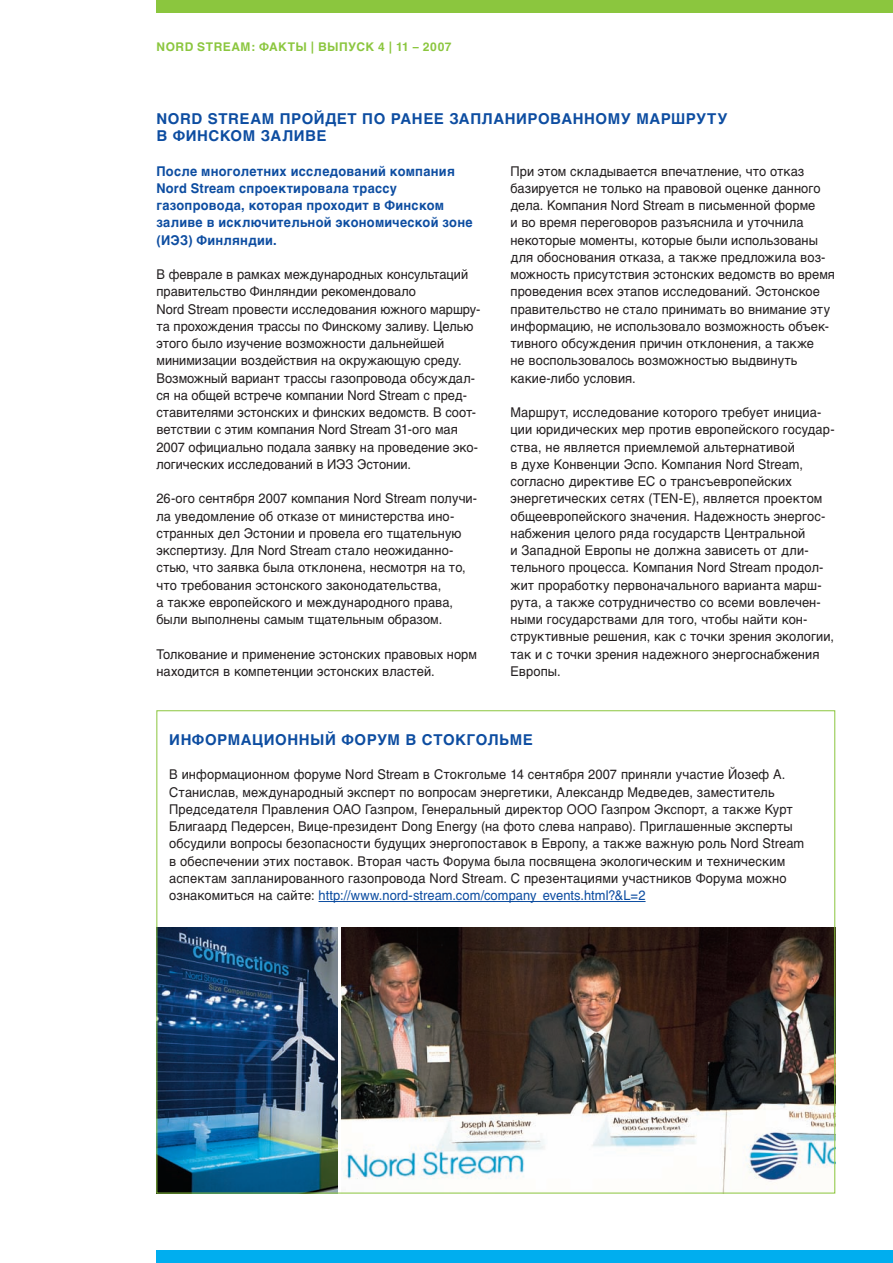
<style>
.page{position:relative;width:893px;height:1263px;background:#fff}
.page>*{position:absolute;margin:0;border:0;box-sizing:border-box;transform-origin:0 0}
._1b_Kapitel-Headline{font:700 15px/17.2px "Helvetica Cyr";letter-spacing:.035em;color:#0d4da1}
._3_Copytext{font:13.5px/17.2px "Helvetica Cyr Upright";letter-spacing:.005em;color:#231f20;scale:.95 1}
._3_Copytext_Einzug{font:13.5px/17.2px "Helvetica Cyr Upright";letter-spacing:.01em;color:#231f20;scale:.95 1}
._4_Vorspann{font:700 13.5px/17.2px "Helvetica Cyr";letter-spacing:.02em;color:#0d4da1;scale:.95 1}
.t1{font:700 12px "Helvetica Cyr";letter-spacing:.04em;color:#8bc63e}
.s1{color:#0d4da1}
</style>
<div class="page">
<div style="left:156px;top:1250px;width:737px;height:13px;background:#00aeef"></div>
<div style="left:156px;top:0;width:737px;height:13px;background:#8bc63e"></div>
<img style="left:158px;top:928px;width:180px;height:263px">
<img style="left:342px;top:928px;width:491px;height:263px">
<hr style="left:319px;top:901px;width:326px;height:1px;background:#0d4da1">
<p class="t1" style="left:156px;top:40px;width:297px">NORD STREAM: ФАКТЫ | ВЫПУСК 4 | 11 – 2007</p>
<p class="_1b_Kapitel-Headline" style="left:156px;top:110px;width:551px;text-indent:123px">пройдет по ранее запланированному маршруту в Финском заливе</p>
<p class="_1b_Kapitel-Headline" style="left:156px;top:110px;width:24px">Nord</p>
<p class="_1b_Kapitel-Headline" style="left:208px;top:110px;width:23px">Stream</p>
<p class="_4_Vorspann" style="left:156px;top:162px;width:334px">После многолетних исследований компания Nord Stream спроектировала трассу газопровода, которая проходит в Финском заливе в исключительной экономической зоне (ИЭЗ) Финляндии.</p>
<p class="_3_Copytext" style="left:156px;top:266px;width:343px">В феврале в рамках международных консультаций правительство Финляндии рекомендовало<br>Nord Stream провести исследования южного маршру&shy;та прохождения трассы по Финскому заливу. Целью этого было изучение возможности дальнейшей минимизации воздействия на окружающую среду.<br>Возможный вариант трассы газопровода обсуждал&shy;ся на общей встрече компании Nord Stream с пред&shy;ставителями эстонских и финских ведомств. В соот&shy;ветствии с этим компания Nord Stream 31-ого мая 2007 официально подала заявку на проведение эко&shy;логических исследований в ИЭЗ Эстонии.</p>
<p class="_3_Copytext" style="left:156px;top:490px;width:339px">26-ого сентября 2007 компания Nord Stream получи&shy;ла уведомление об отказе от министерства ино&shy;странных дел Эстонии и провела его тщательную экспертизу. Для Nord Stream стало неожиданно&shy;стью, что заявка была отклонена, несмотря на то, что требования эстонского законодательства,<br>а также европейского и международного права, были выполнены самым тщательным образом.</p>
<p class="_3_Copytext" style="left:156px;top:645px;width:339px">Толкование и применение эстонских правовых норм находится в компетенции эстонских властей.</p>
<p class="_3_Copytext" style="left:510px;top:162px;width:343px">При этом складывается впечатление, что отказ базируется не только на правовой оценке данного дела. Компания Nord Stream в письменной форме<br>и во время переговоров разъяснила и уточнила некоторые моменты, которые были использованы для обоснования отказа, а также предложила воз&shy;можность присутствия эстонских ведомств во время проведения всех этапов исследований. Эстонское правительство не стало принимать во внимание эту информацию, не использовало возможность объек&shy;тивного обсуждения причин отклонения, а также<br>не воспользовалось возможностью выдвинуть какие-либо условия.</p>
<p class="_3_Copytext" style="left:510px;top:404px;width:343px">Маршрут, исследование которого требует инициа&shy;ции юридических мер против европейского государ&shy;ства, не является приемлемой альтернативой<br>в духе Конвенции Эспо. Компания Nord Stream, согласно директиве ЕС о трансъевропейских энергетических сетях (TEN-E), является проектом общеевропейского значения. Надежность энергос&shy;набжения целого ряда государств Центральной<br>и Западной Европы не должна зависеть от дли&shy;тельного процесса. Компания Nord Stream продол&shy;жит проработку первоначального варианта марш&shy;рута, а также сотрудничество со всеми вовлечен&shy;ными государствами для того, чтобы найти кон&shy;структивные решения, как с точки зрения экологии, так и с точки зрения надежного энергоснабжения Европы.</p>
<p class="_1b_Kapitel-Headline" style="left:169px;top:731px;width:365px">И нформационный форум в Стокгольме</p>
<p class="_3_Copytext_Einzug" style="left:169px;top:766px;width:670px">В информационном форуме Nord Stream в Стокгольме 14 сентября 2007 приняли участие Йозеф А.<br>Станислав, международный эксперт по вопросам энергетики, Александр Медведев, заместитель Председателя Правления ОАО Газпром, Генеральный директор ООО Газпром Экспорт, а также Курт Блигаард Педерсен, Вице-президент Dong Energy (на фото слева направо). Приглашенные эксперты обсудили вопросы безопасности будущих энергопоставок в Европу, а также важную роль Nord Stream в обеспечении этих поставок. Вторая часть Форума была посвящена экологическим и техническим аспектам запланированного газопровода Nord Stream. С презентациями участников Форума можно ознакомиться на сайте: <span class="s1">http://www.nord-stream.com/company_events.html?&amp;L=2</span></p>
</div>
